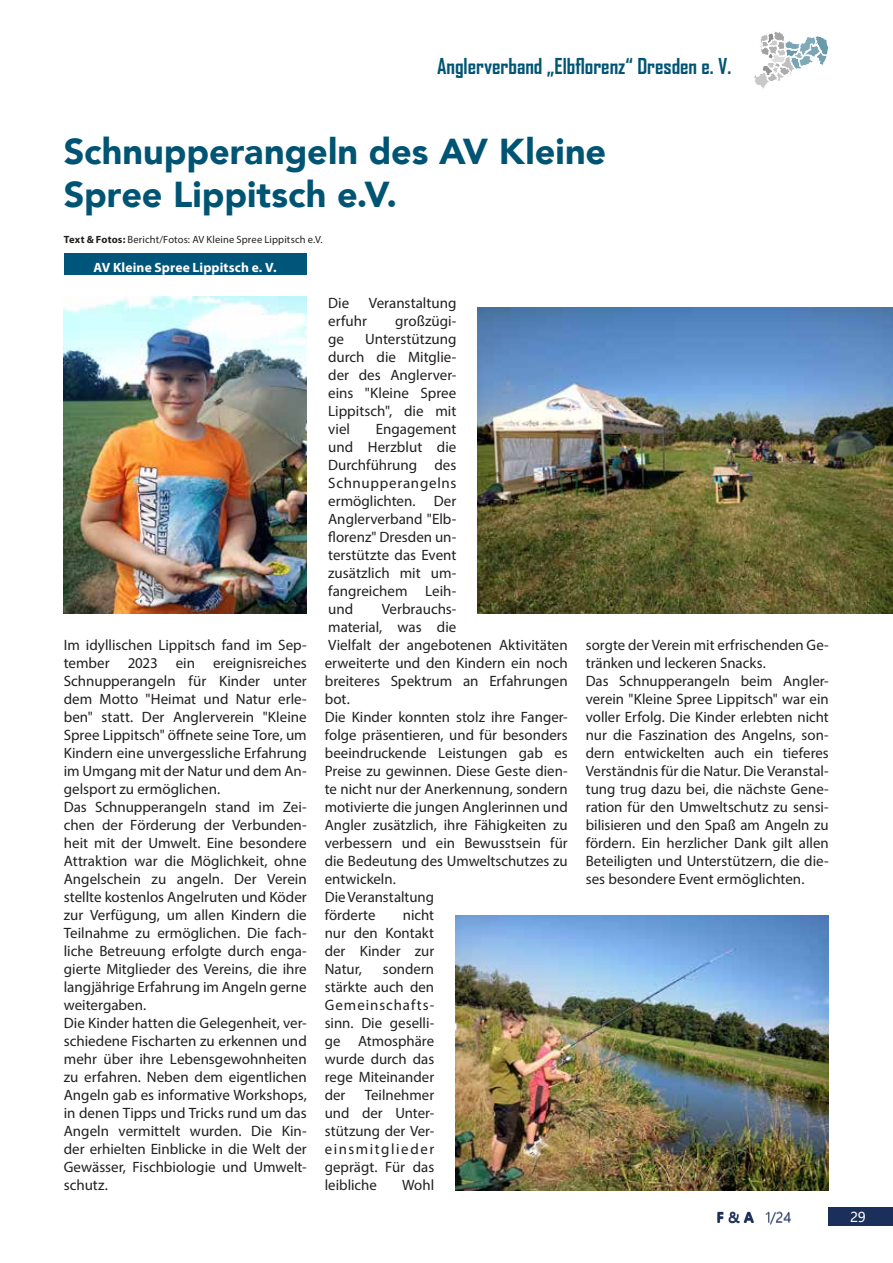
<style>
.page{position:relative;width:893px;height:1263px;background:#fff}
.page>*{position:absolute;margin:0;border:0;box-sizing:border-box;transform-origin:0 0}
.t1{font:900 36px/43.5px "Avenir LT Com";color:#005473}
.t2{font:700 21px "Agency FB";color:#005473}
.t3{font:15px/18px "Myriad Pro";color:#231f20;text-align:justify}
.t4{font:700 13.5px "Myriad Pro";letter-spacing:.01em;color:#fff}
.t5{font:300 13.5px "Microsoft Ya Hei";color:#1a2f5a}
.t6{font:13.5px "Microsoft Ya Hei";color:#fff}
.t7{font:10.5px "Myriad Pro";letter-spacing:.01em;color:#231f20}
.s1{font-weight:700}
.s2{font-weight:400}
</style>
<div class="page">
<svg style="left:754px;top:31px;width:75px;height:58px"></svg>
<div style="left:829px;top:1208px;width:64px;height:18px;background:#1a2f5a"></div>
<div style="left:64px;top:254px;width:242px;height:21px;background:#00567a"></div>
<img style="left:478px;top:308px;width:415px;height:306px">
<img style="left:455px;top:915px;width:374px;height:276px">
<img style="left:64px;top:296px;width:243px;height:318px">
<h2 class="t2" style="left:437px;top:53px;width:296px">Anglerverband „Elbflorenz“ Dresden e. V.</h2>
<h1 class="t1" style="left:64px;top:129px;width:544px">Schnupperangeln des AV Kleine<br>Spree Lippitsch e.V.</h1>
<p class="t7" style="left:64px;top:233px;width:260px"><span class="s1">Text &amp; Fotos:</span> Bericht/Fotos: AV Kleine Spree Lippitsch e.V.</p>
<p class="t4" style="left:93px;top:258px;width:185px">AV Kleine Spree Lippitsch e. V.</p>
<p class="t3" style="left:64px;top:635px;width:245px;text-align:left">Im idyllischen Lippitsch fand im Sep&shy;tember 2023 ein ereignisreiches Schnupperangeln für Kinder unter dem Motto "Heimat und Natur erle&shy;ben" statt. Der Anglerverein "Kleine Spree Lippitsch" öffnete seine Tore, um Kindern eine unvergessliche Erfahrung im Umgang mit der Natur und dem An&shy;gelsport zu ermöglichen.<br>Das Schnupperangeln stand im Zei&shy;chen der Förderung der Verbunden&shy;heit mit der Umwelt. Eine besondere Attraktion war die Möglichkeit, ohne Angelschein zu angeln. Der Verein stellte kostenlos Angelruten und Köder zur Verfügung, um allen Kindern die Teilnahme zu ermöglichen. Die fach&shy;liche Betreuung erfolgte durch enga&shy;gierte Mitglieder des Vereins, die ihre langjährige Erfahrung im Angeln gerne weitergaben.<br>Die Kinder hatten die Gelegenheit, ver&shy;schiedene Fischarten zu erkennen und mehr über ihre Lebensgewohnheiten zu erfahren. Neben dem eigentlichen Angeln gab es informative Workshops, in denen Tipps und Tricks rund um das Angeln vermittelt wurden. Die Kin&shy;der erhielten Einblicke in die Welt der Gewässer, Fischbiologie und Umwelt&shy;schutz.</p>
<p class="t3" style="left:328px;top:293px;width:23px">Die</p>
<p class="t3" style="left:369px;top:293px;width:89px">Veranstaltung</p>
<p class="t3" style="left:328px;top:311px;width:40px">erfuhr</p>
<p class="t3" style="left:395px;top:311px;width:63px">großzügi-</p>
<p class="t3" style="left:328px;top:329px;width:17px">ge</p>
<p class="t3" style="left:328px;top:329px;width:130px;text-indent:37px">Unterstützung durch die Mitglie&shy;der des Anglerver&shy;eins "Kleine Spree Lippitsch", die mit viel</p>
<p class="t3" style="left:328px;top:419px;width:130px;text-indent:48px">Engagement und Herzblut die Durchführung des Schnupperangelns ermöglichten. Der Anglerverband "Elb&shy;florenz" Dresden un&shy;terstützte das Event zusätzlich mit um&shy;fangreichem Leih&shy;und</p>
<p class="t3" style="left:325px;top:599px;width:245px;text-align:left;text-indent:57px">Verbrauchs-<br>material, was die<br>Vielfalt der angebotenen Aktivitäten erweiterte und den Kindern ein noch breiteres Spektrum an Erfahrungen bot.<br>Die Kinder konnten stolz ihre Fanger&shy;folge präsentieren, und für besonders beeindruckende Leistungen gab es<br>Preise zu gewinnen. Diese Geste dien&shy;te nicht nur der Anerkennung, sondern motivierte die jungen Anglerinnen und<br>Angler zusätzlich, ihre Fähigkeiten zu verbessern und ein Bewusstsein für die Bedeutung des Umweltschutzes zu entwickeln.<br>Die Veranstaltung<br>förderte</p>
<p class="t3" style="left:325px;top:905px;width:111px;text-indent:78px">nicht nur den Kontakt der Kinder zur Natur,</p>
<p class="t3" style="left:325px;top:959px;width:111px;text-indent:58px">sondern stärkte auch den Gemeinschafts&shy;sinn. Die geselli&shy;ge Atmosphäre wurde durch das rege Miteinander der</p>
<p class="t3" style="left:325px;top:1085px;width:111px;text-indent:40px">Teilnehmer und der Unter&shy;stützung der Ver&shy;einsmitglieder geprägt. Für das leibliche</p>
<p class="t3" style="left:402px;top:1175px;width:34px">Wohl</p>
<p class="t3" style="left:586px;top:635px;width:244px;text-align:left">sorgte der Verein mit erfrischenden Ge&shy;tränken und leckeren Snacks.<br>Das Schnupperangeln beim Angler&shy;verein "Kleine Spree Lippitsch" war ein voller Erfolg. Die Kinder erlebten nicht nur die Faszination des Angelns, son&shy;dern entwickelten auch ein tieferes Verständnis für die Natur. Die Veranstal&shy;tung trug dazu bei, die nächste Gene&shy;ration für den Umweltschutz zu sensi&shy;bilisieren und den Spaß am Angeln zu fördern. Ein herzlicher Dank gilt allen Beteiligten und Unterstützern, die die&shy;ses besondere Event ermöglichten.</p>
<p class="t5" style="left:717px;top:1209px;width:76px"><span class="s1">F</span> <span class="s2">&amp;</span> <span class="s1">A</span> 1/24</p>
<p class="t6" style="left:833px;top:1208px;width:34px">2929</p>
</div>
